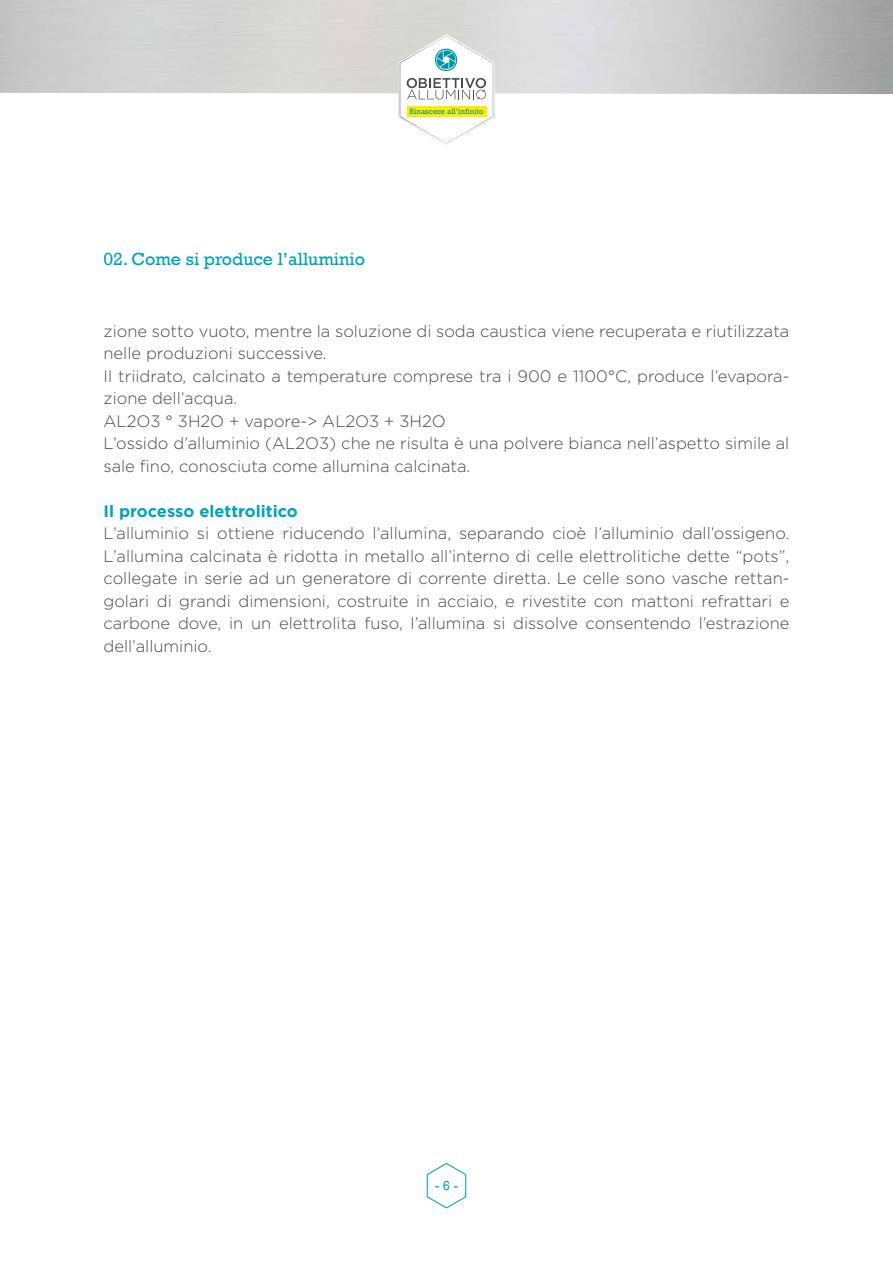
<style>
.page{position:relative;width:893px;height:1263px;background:#fff}
.page>*{position:absolute;margin:0;border:0;box-sizing:border-box;transform-origin:0 0}
.t1{font:18px "Rockwell";color:#00a3ba}
.t2{font:300 16.5px/22.5px "Gotham";color:#4a4a49}
.t3{font:700 16.5px "Gotham";color:#00a3ba}
.t4{font:13.5px "Rockwell";color:#00a3ba}
.t5{font:7.95px "Rockwell";color:#0094a2}
</style>
<div class="page">
<svg style="left:426px;top:1163px;width:41px;height:46px"></svg>
<svg style="left:396px;top:32px;width:102px;height:112px"></svg>
<div style="left:407px;top:106px;width:79px;height:11px;background:#ffed00"></div>
<p class="t5" style="left:409px;top:106px;width:76px">Rinascere all’infinito</p>
<p class="t1" style="left:104px;top:249px;width:263px">02. Come si produce l’alluminio</p>
<p class="t2" style="left:104px;top:319px;width:687px">zione sotto vuoto, mentre la soluzione di soda caustica viene recuperata e riutilizzata nelle produzioni successive.<br>Il triidrato, calcinato a temperature comprese tra i 900 e 1100°C, produce l’evapora&shy;zione dell’acqua.<br>AL2O3 ° 3H2O + vapore-&gt; AL2O3 + 3H2O<br>L’ossido d’alluminio (AL2O3) che ne risulta è una polvere bianca nell’aspetto simile al sale fino, conosciuta come allumina calcinata.</p>
<p class="t3" style="left:104px;top:500px;width:196px">Il processo elettrolitico</p>
<p class="t2" style="left:104px;top:522px;width:687px;text-align:justify">L’alluminio si ottiene riducendo l’allumina, separando cioè l’alluminio dall’ossigeno.<br>L’allumina calcinata è ridotta in metallo all’interno di celle elettrolitiche dette “pots”, collegate in serie ad un generatore di corrente diretta. Le celle sono vasche rettan&shy;golari di grandi dimensioni, costruite in acciaio, e rivestite con mattoni refrattari e carbone dove, in un elettrolita fuso, l’allumina si dissolve consentendo l’estrazione dell’alluminio.</p>
<p class="t4" style="left:435px;top:1177px;width:25px">- 6 -</p>
</div>
